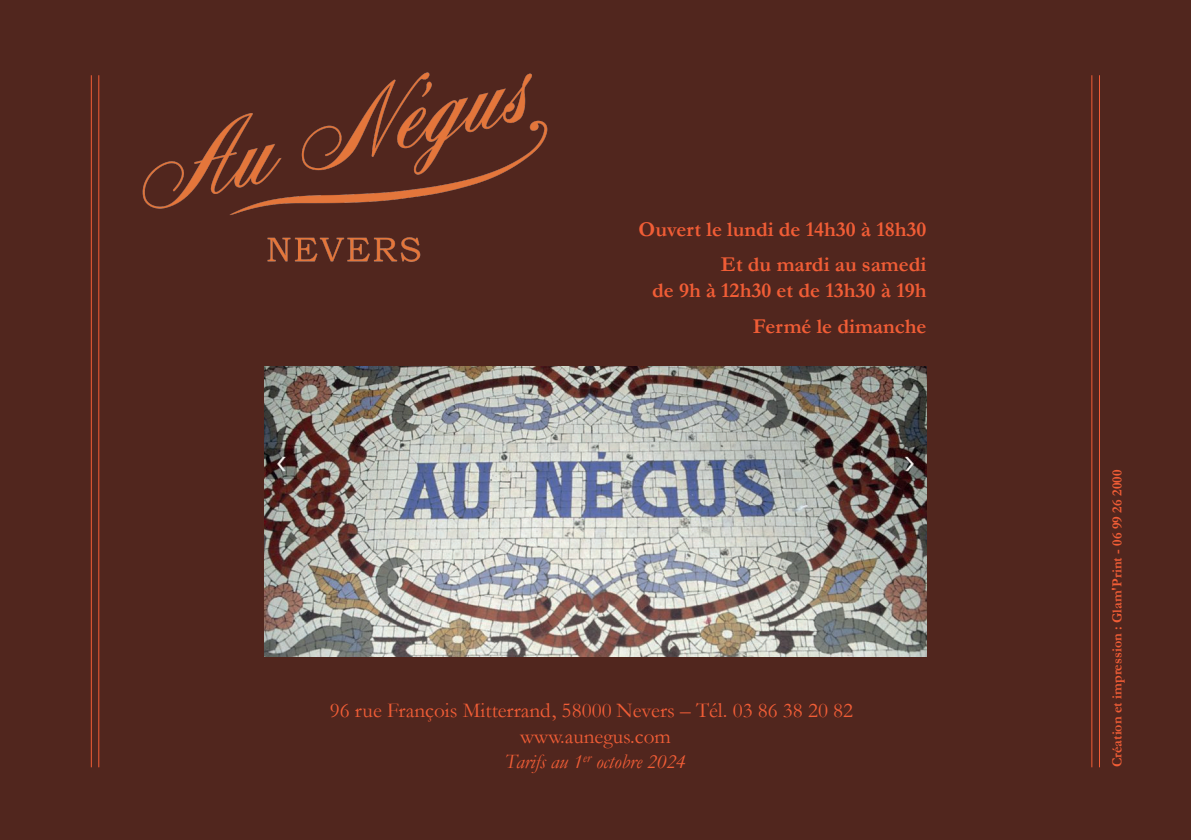
<style>
.page{position:relative;width:1191px;height:840px;background:#fff}
.page>*{position:absolute;margin:0;border:0;box-sizing:border-box;transform-origin:0 0}
.t1{font:700 21.2px/35.4px "Garamond";color:#f15d36;text-align:right}
.t2{font:21.2px/25.4px "Garamond";color:#f15d36;text-align:center}
.t3{font:italic 20.6px "Garamond";color:#f15d36}
.t4{font:700 14px "Garamond";color:#f15d36}
</style>
<div class="page">
<div style="left:0;top:0;width:1191px;height:839px;background:#51261e"></div>
<hr style="left:91px;top:75px;width:1px;height:691px;background:#f15d36">
<hr style="left:98px;top:75px;width:1px;height:691px;background:#f15d36">
<hr style="left:1091px;top:75px;width:1px;height:691px;background:#f15d36">
<hr style="left:1099px;top:75px;width:1px;height:691px;background:#f15d36">
<img style="left:142px;top:72px;width:406px;height:190px">
<img style="left:264px;top:366px;width:662px;height:290px">
<p class="t1" style="left:638px;top:211px;width:289px">Ouvert le lundi de 14h30 à 18h30<br>Et du mardi au samedi</p>
<p class="t1" style="left:652px;top:272px;width:276px;line-height:36px">de 9h à 12h30 et de 13h30 à 19h<br>Fermé le dimanche</p>
<p class="t2" style="left:330px;top:697px;width:525px">96 rue François Mitterrand, 58000 Nevers – Tél. 03 86 38 20 82 www.aunegus.com</p>
<p class="t3" style="left:505px;top:746px;width:182px">Tarifs au 1<sup>er</sup> octobre 2024</p>
<p class="t4" style="left:1107px;top:766px;width:299px;rotate:-90deg">Création et impression : Glam'Print - 06 99 26 2000</p>
</div>
